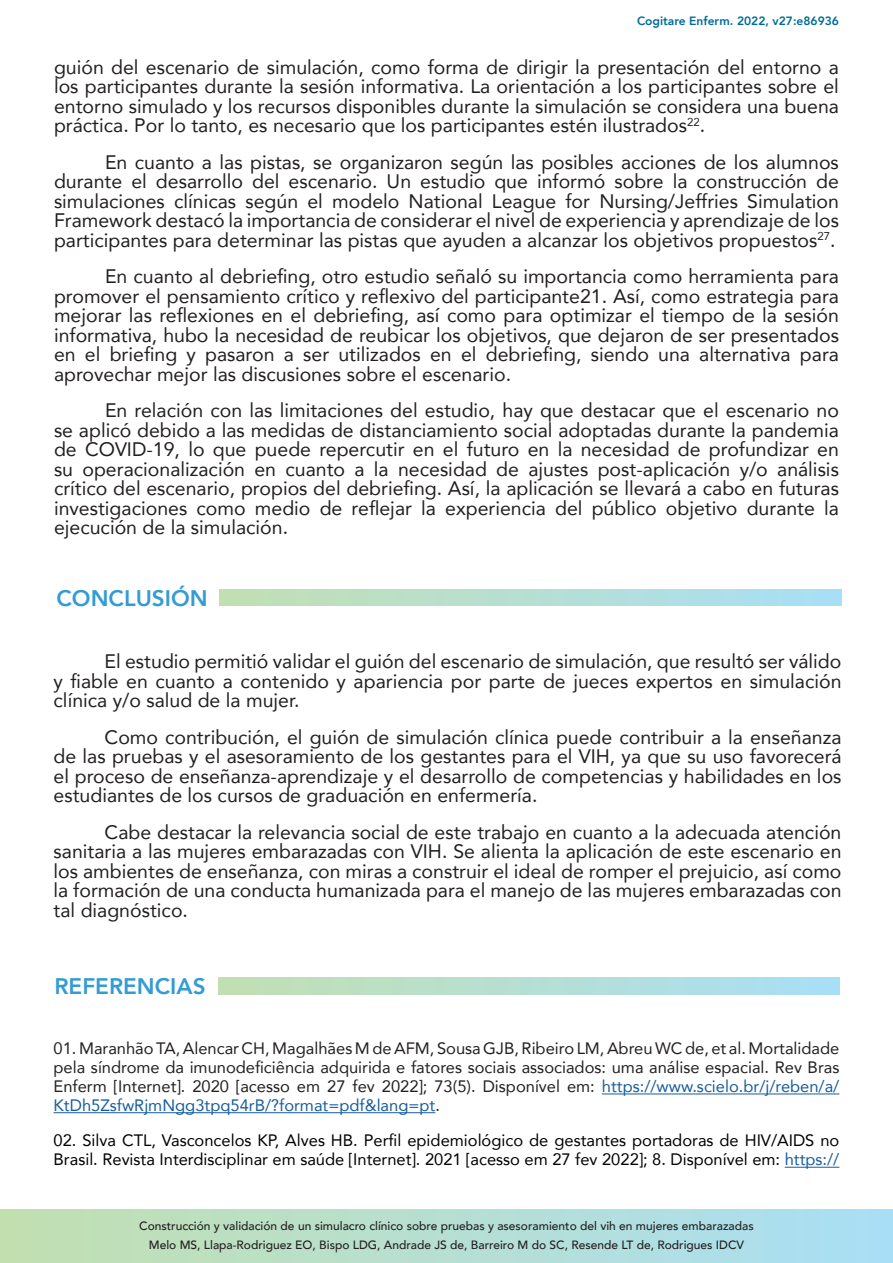
<style>
.page{position:relative;width:893px;height:1263px;background:#fff}
.page>*{position:absolute;margin:0;border:0;box-sizing:border-box;transform-origin:0 0}
.t1{font:800 22.5px "Avenir";color:#349bd3}
.TEXTO{font:19.5px/19.5px "Avenir";color:#231f20;text-align:justify}
.TEXTO-2{font:16.5px/18.8px "Avenir";color:#231f20;text-align:justify}
.TEXTO-3{font:16.5px/18.8px "Avenir";color:#000001}
.t2{font:500 12px/18.6px "Avenir";color:#231f20;text-align:center}
.t3{font:800 12px "Avenir";color:#006c95}
.s1{color:#175d9e}
</style>
<div class="page">
<svg style="left:0;top:1209px;width:893px;height:54px;background:#b6dfd2"></svg>
<div style="left:219px;top:589px;width:622px;height:17px;background:linear-gradient(to right,#c2dfb1,#a9dff7)"></div>
<div style="left:218px;top:977px;width:621px;height:17px;background:linear-gradient(to right,#c2dfb1,#a9dff7)"></div>
<hr style="left:602px;top:1093px;width:237px;height:1px;background:#175d9e">
<hr style="left:54px;top:1112px;width:381px;height:1px;background:#175d9e">
<hr style="left:785px;top:1167px;width:54px;height:1px;background:#175d9e">
<p class="t3" style="left:637px;top:10px;width:203px">Cogitare Enferm. 2022, v27:e86936</p>
<p class="TEXTO" style="left:54px;top:56px;width:786px">guión del escenario de simulación, como forma de dirigir la presentación del entorno a los participantes durante la sesión informativa. La orientación a los participantes sobre el entorno simulado y los recursos disponibles durante la simulación se considera una buena práctica. Por lo tanto, es necesario que los participantes estén ilustrados<sup>22</sup>.</p>
<p class="TEXTO" style="left:54px;top:151px;width:786px;text-indent:51px">En cuanto a las pistas, se organizaron según las posibles acciones de los alumnos durante el desarrollo del escenario. Un estudio que informó sobre la construcción de simulaciones clínicas según el modelo National League for Nursing/Jeffries Simulation Framework destacó la importancia de considerar el nivel de experiencia y aprendizaje de los participantes para determinar las pistas que ayuden a alcanzar los objetivos propuestos<sup>27</sup>.</p>
<p class="TEXTO" style="left:54px;top:266px;width:786px;text-indent:51px">En cuanto al debriefing, otro estudio señaló su importancia como herramienta para promover el pensamiento crítico y reflexivo del participante21. Así, como estrategia para mejorar las reflexiones en el debriefing, así como para optimizar el tiempo de la sesión informativa, hubo la necesidad de reubicar los objetivos, que dejaron de ser presentados en el briefing y pasaron a ser utilizados en el debriefing, siendo una alternativa para aprovechar mejor las discusiones sobre el escenario.</p>
<p class="TEXTO" style="left:54px;top:400px;width:786px;text-indent:51px">En relación con las limitaciones del estudio, hay que destacar que el escenario no se aplicó debido a las medidas de distanciamiento social adoptadas durante la pandemia de COVID-19, lo que puede repercutir en el futuro en la necesidad de profundizar en su operacionalización en cuanto a la necesidad de ajustes post-aplicación y/o análisis crítico del escenario, propios del debriefing. Así, la aplicación se llevará a cabo en futuras investigaciones como medio de reflejar la experiencia del público objetivo durante la ejecución de la simulación.</p>
<p class="t1" style="left:57px;top:577px;width:153px">CONCLUSIÓN</p>
<p class="TEXTO" style="left:54px;top:651px;width:789px;text-indent:51px">El estudio permitió validar el guión del escenario de simulación, que resultó ser válido y fiable en cuanto a contenido y apariencia por parte de jueces expertos en simulación clínica y/o salud de la mujer.</p>
<p class="TEXTO" style="left:54px;top:727px;width:790px;text-indent:51px">Como contribución, el guión de simulación clínica puede contribuir a la enseñanza de las pruebas y el asesoramiento de los gestantes para el VIH, ya que su uso favorecerá el proceso de enseñanza-aprendizaje y el desarrollo de competencias y habilidades en los estudiantes de los cursos de graduación en enfermería.</p>
<p class="TEXTO" style="left:54px;top:822px;width:789px;text-indent:51px">Cabe destacar la relevancia social de este trabajo en cuanto a la adecuada atención sanitaria a las mujeres embarazadas con VIH. Se alienta la aplicación de este escenario en los ambientes de enseñanza, con miras a construir el ideal de romper el prejuicio, así como la formación de una conducta humanizada para el manejo de las mujeres embarazadas con tal diagnóstico.</p>
<p class="t1" style="left:54px;top:965px;width:153px">REFERENCIAS</p>
<p class="TEXTO-2" style="left:54px;top:1039px;width:787px">01. Maranhão TA, Alencar CH, Magalhães M de AFM, Sousa GJB, Ribeiro LM, Abreu WC de, et al. Mortalidade pela síndrome da imunodeficiência adquirida e fatores sociais associados: uma análise espacial. Rev Bras Enferm [Internet]. 2020 [acesso em 27 fev 2022]; 73(5). Disponível em: <span class="s1">https://www.scielo.br/j/reben/a/ KtDh5ZsfwRjmNgg3tpq54rB/?format=pdf&amp;lang=pt</span>.</p>
<p class="TEXTO-3" style="left:54px;top:1131px;width:787px">02. Silva CTL, Vasconcelos KP, Alves HB. Perfil epidemiológico de gestantes portadoras de HIV/AIDS no<br>Brasil. Revista Interdisciplinar em saúde [Internet]. 2021 [acesso em 27 fev 2022]; 8. Disponível em: <span class="s1">https://</span></p>
<p class="t2" style="left:139px;top:1216px;width:616px">Construcción y validación de un simulacro clínico sobre pruebas y asesoramiento del vih en mujeres embarazadas<br>Melo MS, Llapa-Rodriguez EO, Bispo LDG, Andrade JS de, Barreiro M do SC, Resende LT de, Rodrigues IDCV</p>
</div>
